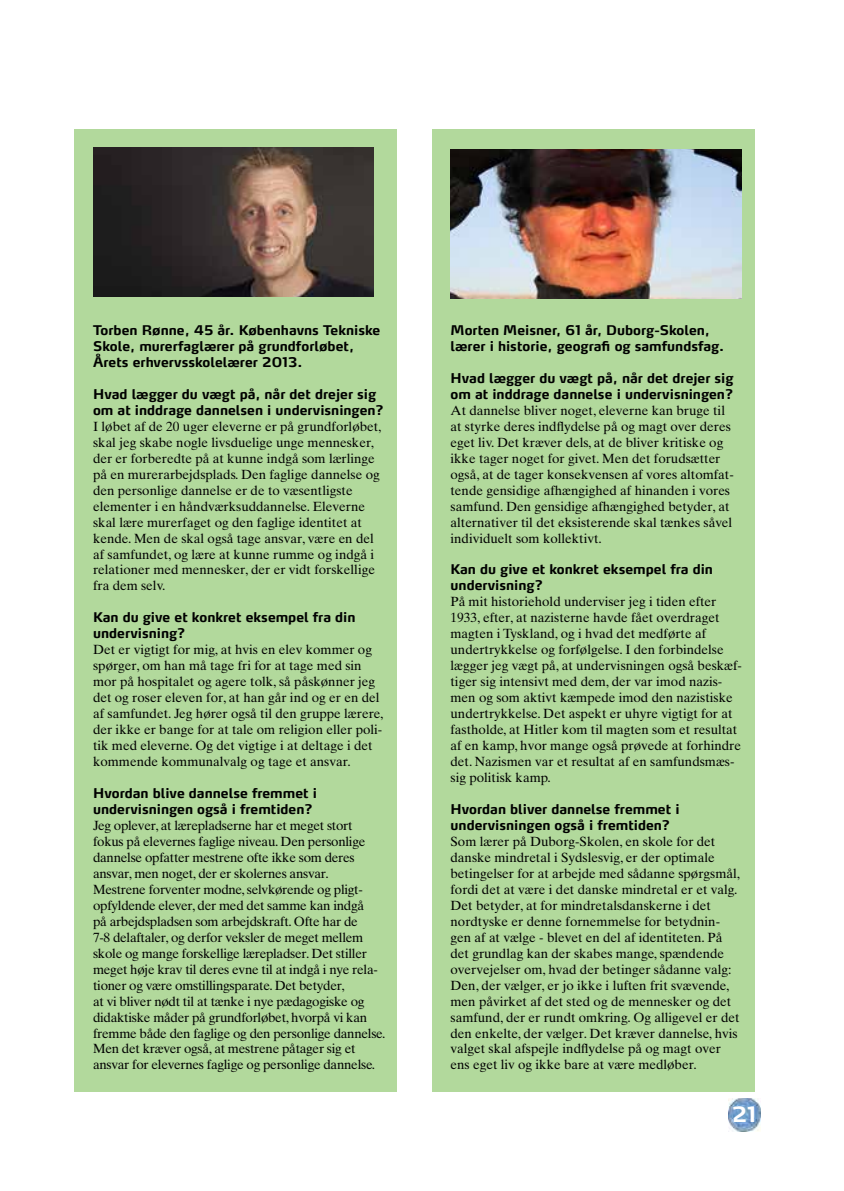
<style>
.page{position:relative;width:844px;height:1191px;background:#fff}
.page>*{position:absolute;margin:0;border:0;box-sizing:border-box;transform-origin:0 0}
.t1{font:700 21px "Max LF";color:#fff}
.t2{font:13.3px/15.9px "Times Ten";color:#000}
.t3{font:13.3px/15.9px "Times Ten";letter-spacing:-.02em;color:#000}
.t4{font:700 13.3px/15.9px "Max LF";color:#000}
</style>
<div class="page">
<img style="left:728px;top:1098px;width:32px;height:33px">
<div style="left:74px;top:129px;width:323px;height:962px;background:#b2d99c"></div>
<img style="left:94px;top:147px;width:279px;height:149px">
<div style="left:432px;top:129px;width:322px;height:962px;background:#b2d99c"></div>
<img style="left:450px;top:149px;width:291px;height:149px">
<p class="t4" style="left:93px;top:322px;width:289px">Torben Rønne, 45 år. Københavns Tekniske<br>Skole, murerfaglærer på grundforløbet,<br>Årets erhvervsskolelærer 2013.</p>
<p class="t4" style="left:93px;top:386px;width:292px">Hvad lægger du vægt på, når det drejer sig om at inddrage dannelsen i undervisningen?</p>
<p class="t2" style="left:93px;top:418px;width:290px">I løbet af de 20 uger eleverne er på grundforløbet, skal jeg skabe nogle livsduelige unge mennesker, der er forberedte på at kunne indgå som lærlinge på en murerarbejdsplads. Den faglige dannelse og den personlige dannelse er de to væsentligste elementer i en håndværksuddannelse. Eleverne skal lære murerfaget og den faglige identitet at kende. Men de skal også tage ansvar, være en del af samfundet, og lære at kunne rumme og indgå i relationer med mennesker, der er vidt forskellige fra dem selv.</p>
<p class="t4" style="left:93px;top:609px;width:264px">Kan du give et konkret eksempel fra din undervisning?</p>
<p class="t2" style="left:93px;top:641px;width:292px">Det er vigtigt for mig, at hvis en elev kommer og spørger, om han må tage fri for at tage med sin mor på hospitalet og agere tolk, så påskønner jeg det og roser eleven for, at han går ind og er en del af samfundet. Jeg hører også til den gruppe lærere, der ikke er bange for at tale om religion eller poli&shy;tik med eleverne. Og det vigtige i at deltage i det kommende kommunalvalg og tage et ansvar.</p>
<p class="t4" style="left:93px;top:785px;width:225px">Hvordan blive dannelse fremmet i undervisningen også i fremtiden?</p>
<p class="t3" style="left:93px;top:817px;width:294px">Jeg oplever, at lærepladserne har et meget stort fokus på elevernes faglige niveau. Den personlige dannelse opfatter mestrene ofte ikke som deres ansvar, men noget, der er skolernes ansvar.<br>Mestrene forventer modne, selvkørende og pligt&shy;opfyldende elever, der med det samme kan indgå<br>på arbejdspladsen som arbejdskraft. Ofte har de<br>7-8 delaftaler, og derfor veksler de meget mellem skole og mange forskellige lærepladser. Det stiller meget høje krav til deres evne til at indgå i nye rela&shy;tioner og være omstillingsparate. Det betyder,<br>at vi bliver nødt til at tænke i nye pædagogiske og didaktiske måder på grundforløbet, hvorpå vi kan fremme både den faglige og den personlige dannelse.<br>Men det kræver også, at mestrene påtager sig et ansvar for elevernes faglige og personlige dannelse.</p>
<p class="t4" style="left:450px;top:322px;width:275px">Morten Meisner, 61 år, Duborg-Skolen, lærer i historie, geografi og samfundsfag.</p>
<p class="t4" style="left:450px;top:370px;width:284px">Hvad lægger du vægt på, når det drejer sig om at inddrage dannelse i undervisningen?</p>
<p class="t2" style="left:450px;top:402px;width:285px">At dannelse bliver noget, eleverne kan bruge til at styrke deres indflydelse på og magt over deres eget liv. Det kræver dels, at de bliver kritiske og ikke tager noget for givet. Men det forudsætter også, at de tager konsekvensen af vores altomfat&shy;tende gensidige afhængighed af hinanden i vores samfund. Den gensidige afhængighed betyder, at alternativer til det eksisterende skal tænkes såvel individuelt som kollektivt.</p>
<p class="t4" style="left:450px;top:561px;width:264px">Kan du give et konkret eksempel fra din undervisning?</p>
<p class="t2" style="left:450px;top:594px;width:293px">På mit historiehold underviser jeg i tiden efter 1933, efter, at nazisterne havde fået overdraget magten i Tyskland, og i hvad det medførte af undertrykkelse og forfølgelse. I den forbindelse lægger jeg vægt på, at undervisningen også beskæf&shy;tiger sig intensivt med dem, der var imod nazis&shy;men og som aktivt kæmpede imod den nazistiske undertrykkelse. Det aspekt er uhyre vigtigt for at fastholde, at Hitler kom til magten som et resultat af en kamp, hvor mange også prøvede at forhindre det. Nazismen var et resultat af en samfundsmæs&shy;sig politisk kamp.</p>
<p class="t4" style="left:450px;top:801px;width:230px">Hvordan bliver dannelse fremmet i undervisningen også i fremtiden?</p>
<p class="t2" style="left:450px;top:833px;width:291px">Som lærer på Duborg-Skolen, en skole for det danske mindretal i Sydslesvig, er der optimale betingelser for at arbejde med sådanne spørgsmål, fordi det at være i det danske mindretal er et valg.<br>Det betyder, at for mindretalsdanskerne i det nordtyske er denne fornemmelse for betydnin&shy;gen af at vælge - blevet en del af identiteten. På det grundlag kan der skabes mange, spændende overvejelser om, hvad der betinger sådanne valg:<br>Den, der vælger, er jo ikke i luften frit svævende, men påvirket af det sted og de mennesker og det samfund, der er rundt omkring. Og alligevel er det den enkelte, der vælger. Det kræver dannelse, hvis valget skal afspejle indflydelse på og magt over ens eget liv og ikke bare at være medløber.</p>
<h1 class="t1" style="left:732px;top:1101px;width:26px">21</h1>
</div>
